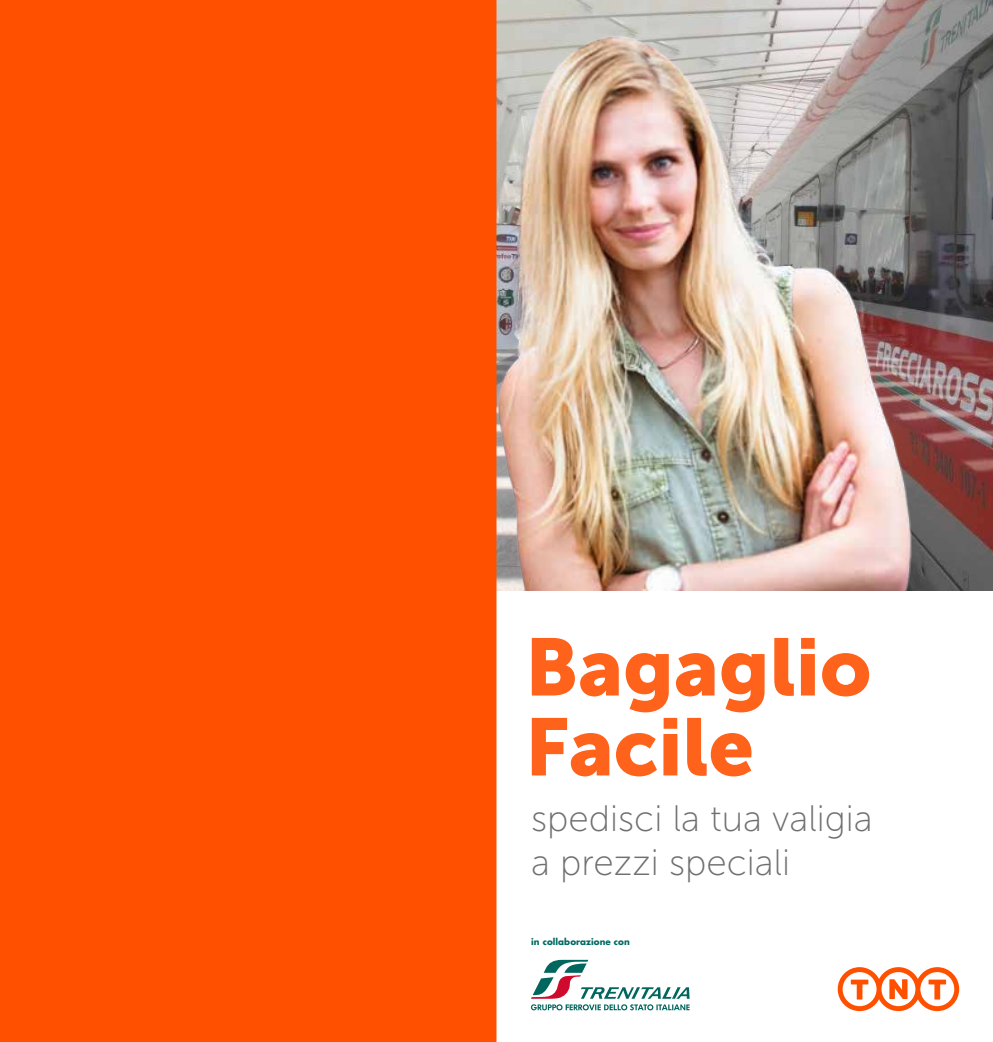
<style>
.page{position:relative;width:993px;height:1042px;background:#fff}
.page>*{position:absolute;margin:0;border:0;box-sizing:border-box;transform-origin:0 0}
.t1{font:80.5px/80px "Museo Sans 900";color:#ff621a}
.t2{font:36.75px/43.8px "Museo Sans 100";color:#706f6f}
.t3{font:700 8.75px "Futura";letter-spacing:.005em;color:#006862}
</style>
<div class="page">
<svg style="left:837px;top:967px;width:121px;height:44px"></svg>
<svg style="left:530px;top:960px;width:159px;height:50px"></svg>
<img style="left:496px;top:0;width:496px;height:590px">
<img style="left:496px;top:23px;width:421px;height:567px">
<div style="left:0;top:0;width:496px;height:1042px;background:#ff5000"></div>
<h1 class="t1" style="left:525px;top:627px;width:347px">Bagaglio<br>Facile</h1>
<p class="t2" style="left:531px;top:797px;width:343px">spedisci la tua valigia a prezzi speciali</p>
<p class="t3" style="left:531px;top:935px;width:100px">in collaborazione con</p>
</div>
